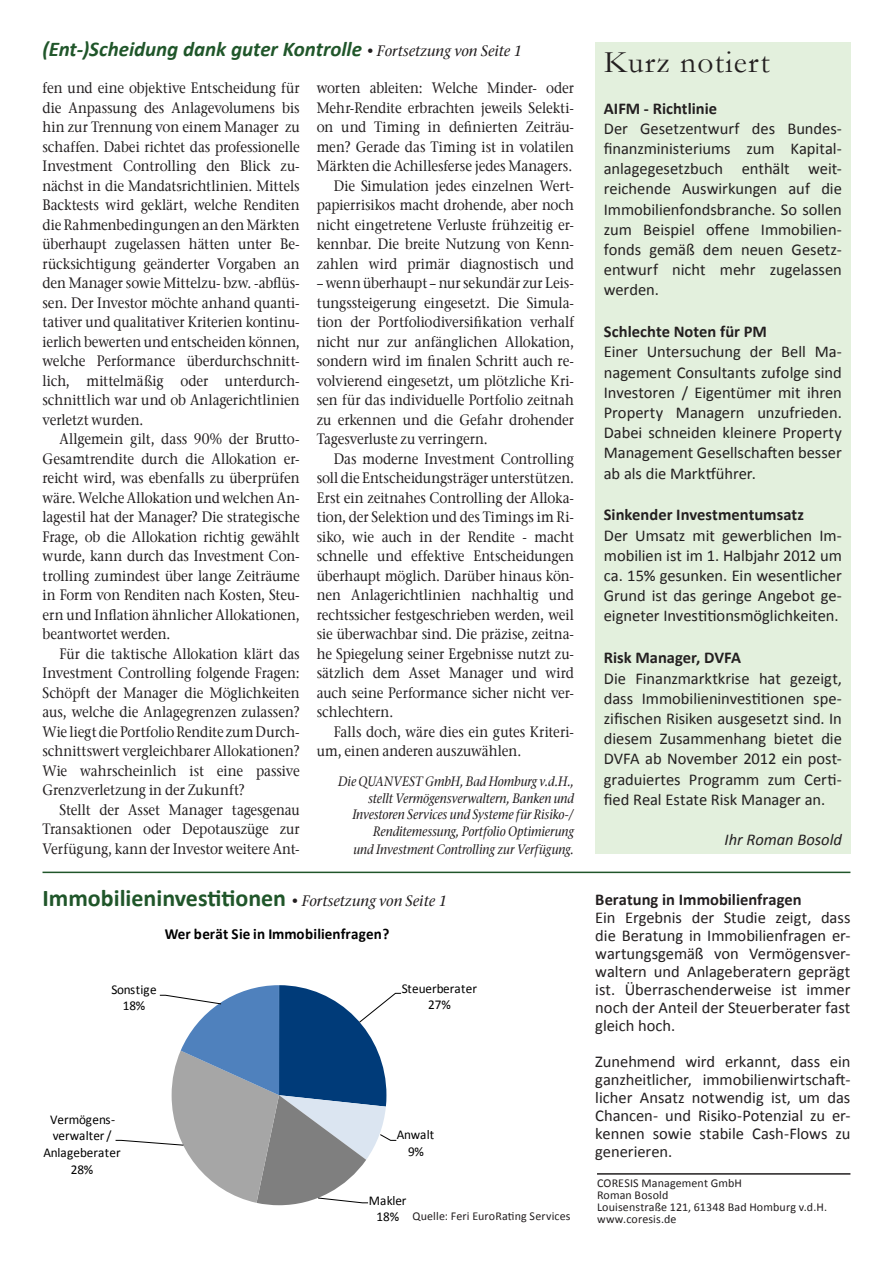
<style>
.page{position:relative;width:893px;height:1263px;background:#fff}
.page>*{position:absolute;margin:0;border:0;box-sizing:border-box;transform-origin:0 0}
.t1{font:31.5px "Garamond";letter-spacing:.04em;color:#231f20}
.Überschrift__16_pt_g{font:700 24px "Calibri";color:#20562a}
.Headline__Hauptartik{font:italic 700 21px "Calibri";letter-spacing:-.005em;color:#20562a}
.Kasten__Fließtext{font:16.5px/20.2px "Calibri";letter-spacing:-.005em;color:#231f20;text-align:justify}
.Kasten__Überschrift{font:700 16.5px "Calibri";color:#231f20}
.Kasten__Fließtext-2{font:italic 16.5px "Calibri";letter-spacing:-.005em;color:#231f20}
.t2{font:700 15.3px "Calibri";letter-spacing:.005em;color:#000}
.Fließtext__Einzug{font:500 15px/19.5px "ITC Stone Serif Com";color:#231f20;text-align:justify;scale:.9 1}
.Fließtext__ohne{font:italic 500 13.5px/16.5px "ITC Stone Serif Com";letter-spacing:-.005em;color:#231f20;text-align:right;scale:.9 1}
.t3{font:13.5px/16.4px "Calibri";color:#000;text-align:center}
.Impressum{font:12px "Calibri";letter-spacing:.01em;color:#231f20}
.s1{font-family:"ITC Stone Serif Com";font-weight:500;font-size:15px;color:#231f20}
.s2{font-family:"ITC Stone Serif Com";font-weight:500;font-style:italic;font-size:15px;color:#231f20}
</style>
<div class="page">
<svg style="left:115px;top:985px;width:287px;height:221px"></svg>
<div style="left:595px;top:43px;width:255px;height:811px;background:#e3f0dd"></div>
<hr style="left:597px;top:1173px;width:253px;height:2px;background:#231f20">
<hr style="left:43px;top:872px;width:807px;height:1px;background:#20562a">
<p class="Headline__Hauptartik" style="left:43px;top:36px;width:481px">(Ent-)Scheidung dank guter Kontrolle <span class="s1">• Fortsetzung von Seite 1</span></p>
<p class="Fließtext__Einzug" style="left:43px;top:78px;width:287px">fen und eine objektive Entscheidung für die Anpassung des Anlagevolumens bis hin zur Trennung von einem Manager zu schaffen. Dabei richtet das professionelle Investment Controlling den Blick zu&shy;nächst in die Mandatsrichtlinien. Mittels Backtests wird geklärt, welche Renditen die Rahmenbedingungen an den Märkten überhaupt zugelassen hätten unter Be&shy;rücksichtigung geänderter Vorgaben an den Manager sowie Mittelzu- bzw. -abflüs&shy;sen. Der Investor möchte anhand quanti&shy;tativer und qualitativer Kriterien kontinu&shy;ierlich bewerten und entscheiden können, welche Performance überdurchschnitt&shy;lich, mittelmäßig oder unterdurch&shy;schnittlich war und ob Anlagerichtlinien verletzt wurden.</p>
<p class="Fließtext__Einzug" style="left:43px;top:429px;width:287px;text-indent:17px">Allgemein gilt, dass 90% der Brutto-Gesamtrendite durch die Allokation er&shy;reicht wird, was ebenfalls zu überprüfen wäre. Welche Allokation und welchen An&shy;lagestil hat der Manager? Die strategische Frage, ob die Allokation richtig gewählt wurde, kann durch das Investment Con&shy;trolling zumindest über lange Zeiträume in Form von Renditen nach Kosten, Steu&shy;ern und Inflation ähnlicher Allokationen, beantwortet werden.</p>
<p class="Fließtext__Einzug" style="left:43px;top:644px;width:287px;text-indent:17px">Für die taktische Allokation klärt das Investment Controlling folgende Fragen:<br>Schöpft der Manager die Möglichkeiten aus, welche die Anlagegrenzen zulassen?<br>Wie liegt die Portfolio Rendite zum Durch&shy;schnittswert vergleichbarer Allokationen?<br>Wie wahrscheinlich ist eine passive Grenzverletzung in der Zukunft?</p>
<p class="Fließtext__Einzug" style="left:43px;top:800px;width:287px;text-indent:17px">Stellt der Asset Manager tagesgenau Transaktionen oder Depotauszüge zur Verfügung, kann der Investor weitere Ant-</p>
<p class="Fließtext__Einzug" style="left:317px;top:78px;width:287px">worten ableiten: Welche Minder- oder Mehr-Rendite erbrachten jeweils Selekti&shy;on und Timing in definierten Zeiträu&shy;men? Gerade das Timing ist in volatilen Märkten die Achillesferse jedes Managers.</p>
<p class="Fließtext__Einzug" style="left:317px;top:176px;width:287px;text-indent:17px">Die Simulation jedes einzelnen Wert&shy;papierrisikos macht drohende, aber noch nicht eingetretene Verluste frühzeitig er&shy;kennbar. Die breite Nutzung von Kenn&shy;zahlen wird primär diagnostisch und</p>
<p class="Fließtext__Einzug" style="left:317px;top:273px;width:287px">– wenn überhaupt – nur sekundär zur Leis&shy;tungssteigerung eingesetzt. Die Simula&shy;tion der Portfoliodiversifikation verhalf nicht nur zur anfänglichen Allokation, sondern wird im finalen Schritt auch re&shy;volvierend eingesetzt, um plötzliche Kri&shy;sen für das individuelle Portfolio zeitnah zu erkennen und die Gefahr drohender Tagesverluste zu verringern.</p>
<p class="Fließtext__Einzug" style="left:317px;top:449px;width:287px;text-indent:17px">Das moderne Investment Controlling soll die Entscheidungsträger unterstützen.<br>Erst ein zeitnahes Controlling der Alloka&shy;tion, der Selektion und des Timings im Ri&shy;siko, wie auch in der Rendite - macht schnelle und effektive Entscheidungen überhaupt möglich. Darüber hinaus kön&shy;nen Anlagerichtlinien nachhaltig und rechtssicher festgeschrieben werden, weil sie überwachbar sind. Die präzise, zeitna&shy;he Spiegelung seiner Ergebnisse nutzt zu&shy;sätzlich dem Asset Manager und wird auch seine Performance sicher nicht ver&shy;schlechtern.</p>
<p class="Fließtext__Einzug" style="left:317px;top:722px;width:287px;text-indent:17px">Falls doch, wäre dies ein gutes Kriteri&shy;um, einen anderen auszuwählen.</p>
<p class="Fließtext__ohne" style="left:338px;top:773px;width:264px">Die QUANVEST GmbH, Bad Homburg v.d.H., stellt Vermögensverwaltern, Banken und Investoren Services und Systeme für Risiko-/ Renditemessung, Portfolio Optimierung</p>
<p class="Fließtext__ohne" style="left:353px;top:841px;width:247px">und Investment Controlling zur Verfügung.</p>
<p class="Überschrift__16_pt_g" style="left:43px;top:883px;width:406px">Immobilieninvestitionen <span class="s2">• Fortsetzung von Seite 1</span></p>
<p class="t2" style="left:165px;top:925px;width:226px">Wer berät Sie in Immobilienfragen?</p>
<p class="t3" style="left:111px;top:981px;width:47px">Sonstige<br>18%</p>
<p class="t3" style="left:402px;top:979px;width:77px">Steuerberater<br>27%</p>
<p class="t3" style="left:43px;top:1110px;width:79px">Vermögens&shy;verwalter /<br>Anlageberater<br>28%</p>
<p class="t3" style="left:397px;top:1126px;width:39px">Anwalt<br>9%</p>
<p class="t3" style="left:369px;top:1192px;width:39px">Makler<br>18%</p>
<p class="Impressum" style="left:412px;top:1209px;width:160px">Quelle: Feri EuroRating Services</p>
<p class="t1" style="left:604px;top:41px;width:167px">Kurz notiert</p>
<p class="Kasten__Überschrift" style="left:604px;top:98px;width:115px">AIFM - Richtlinie</p>
<p class="Kasten__Fließtext" style="left:604px;top:117px;width:240px">Der Gesetzentwurf des Bundes&shy;finanzministeriums zum Kapital&shy;anlagegesetzbuch enthält weit&shy;reichende Auswirkungen auf die Immobilienfondsbranche. So sollen zum Beispiel offene Immobilien&shy;fonds gemäß dem neuen Gesetz&shy;entwurf nicht mehr zugelassen werden.</p>
<p class="Kasten__Überschrift" style="left:604px;top:321px;width:165px">Schlechte Noten für PM</p>
<p class="Kasten__Fließtext" style="left:604px;top:341px;width:240px">Einer Untersuchung der Bell Ma&shy;nagement Consultants zufolge sind Investoren / Eigentümer mit ihren Property Managern unzufrieden.<br>Dabei schneiden kleinere Property Management Gesellschaften besser ab als die Marktführer.</p>
<p class="Kasten__Überschrift" style="left:604px;top:505px;width:202px">Sinkender Investmentumsatz</p>
<p class="Kasten__Fließtext" style="left:604px;top:524px;width:240px">Der Umsatz mit gewerblichen Im&shy;mobilien ist im 1. Halbjahr 2012 um ca. 15% gesunken. Ein wesentlicher Grund ist das geringe Angebot ge&shy;eigneter Investitionsmöglichkeiten.</p>
<p class="Kasten__Überschrift" style="left:604px;top:648px;width:139px">Risk Manager, DVFA</p>
<p class="Kasten__Fließtext" style="left:604px;top:667px;width:240px">Die Finanzmarktkrise hat gezeigt, dass Immobilieninvestitionen spe&shy;zifischen Risiken ausgesetzt sind. In diesem Zusammenhang bietet die DVFA ab November 2012 ein post&shy;graduiertes Programm zum Certi&shy;fied Real Estate Risk Manager an.</p>
<p class="Kasten__Fließtext-2" style="left:724px;top:829px;width:119px">Ihr Roman Bosold</p>
<p class="Kasten__Überschrift" style="left:595px;top:889px;width:208px">Beratung in Immobilienfragen</p>
<p class="Kasten__Fließtext" style="left:595px;top:908px;width:257px;line-height:18px">Ein Ergebnis der Studie zeigt, dass die Beratung in Immobilienfragen er&shy;wartungsgemäß von Vermögensver&shy;waltern und Anlageberatern geprägt ist. Überraschenderweise ist immer noch der Anteil der Steuerberater fast gleich hoch.</p>
<p class="Kasten__Fließtext" style="left:595px;top:1052px;width:257px;line-height:18px">Zunehmend wird erkannt, dass ein ganzheitlicher, immobilienwirtschaft&shy;licher Ansatz notwendig ist, um das Chancen- und Risiko-Potenzial zu er&shy;kennen sowie stabile Cash-Flows zu generieren.</p>
<p class="Impressum" style="left:597px;top:1176px;width:146px">CORESIS Management GmbH</p>
<p class="Impressum" style="left:597px;top:1188px;width:73px">Roman Bosold</p>
<p class="Impressum" style="left:597px;top:1200px;width:232px">Louisenstraße 121, 61348 Bad Homburg v.d.H.</p>
<p class="Impressum" style="left:597px;top:1212px;width:81px">www.coresis.de</p>
</div>
